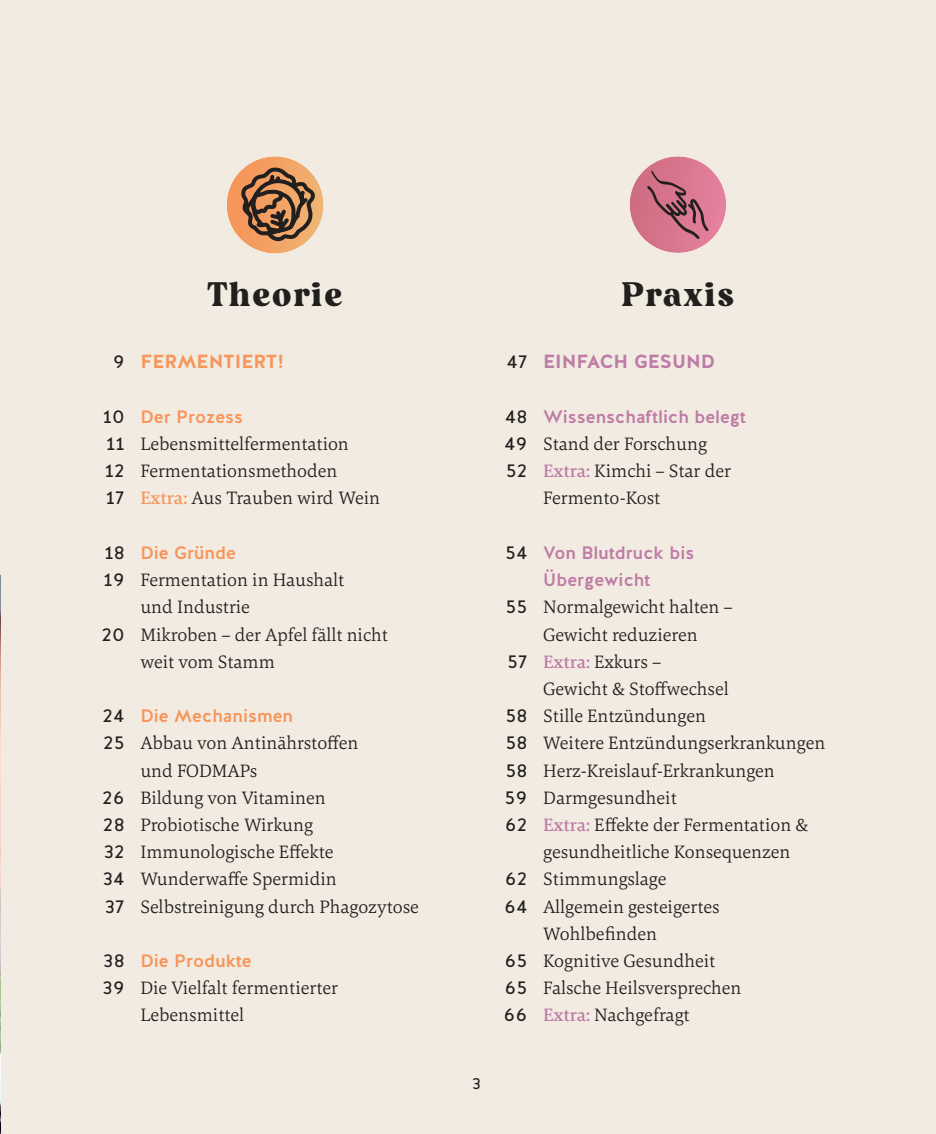
<style>
.page{position:relative;width:936px;height:1134px;background:#fff}
.page>*{position:absolute;margin:0;border:0;box-sizing:border-box;transform-origin:0 0}
.t1{font:700 34px "Jessi Neue";letter-spacing:.04em;color:#221f1f}
.t2{font:700 19px "Halis GR";color:#be7ba6}
.t3{font:700 19px "Halis GR";color:#f7955a}
.t4{font:300 18.8px/27.2px "Carrara";color:#221f1f}
.t5{font:500 18px "Halis GR";color:#f7955a}
.t6{font:500 18px/27.2px "Halis GR";color:#be7ba6;text-align:center}
.t7{font:16px "Halis GR";color:#221f1f}
.s1{font-weight:400;font-size:18.6px;color:#221f1f}
.s2{font-family:"Halis GR";font-weight:400;font-size:18.6px}
.s3{font-weight:500;color:#f7955a}
.s4{font-weight:500;color:#be7ba6}
</style>
<div class="page">
<div style="left:0;top:0;width:935px;height:1134px;background:#f2ebe1"></div>
<img style="left:0;top:576px;width:1px;height:557px">
<img style="left:629px;top:156px;width:97px;height:97px">
<svg style="left:646px;top:170px;width:63px;height:70px;background:#bd687d"></svg>
<img style="left:227px;top:157px;width:96px;height:96px">
<svg style="left:237px;top:166px;width:81px;height:77px;background:#a97751"></svg>
<h1 class="t1" style="left:207px;top:279px;width:137px">Theorie</h1>
<p class="t3" style="left:113px;top:351px;width:173px"><span class="s1">9</span> FERMENTIERT!</p>
<p class="t5" style="left:103px;top:406px;width:142px"><span class="s1">10</span> Der Prozess</p>
<p class="t4" style="left:105px;top:432px;width:277px"><span class="s2">11</span> Lebensmittelfermentation<br><span class="s2">12</span> Fermentationsmethoden<br><span class="s2">17</span> <span class="s3">Extra:</span> Aus Trauben wird Wein</p>
<p class="t5" style="left:104px;top:542px;width:133px"><span class="s1">18</span> Die Gründe</p>
<p class="t4" style="left:103px;top:568px;width:242px"><span class="s2">19</span> Fermentation in Haushalt</p>
<p class="t4" style="left:140px;top:595px;width:111px">und Industrie</p>
<p class="t4" style="left:101px;top:622px;width:288px"><span class="s2">20</span> Mikroben – der Apfel fällt nicht</p>
<p class="t4" style="left:140px;top:649px;width:136px">weit vom Stamm</p>
<p class="t5" style="left:102px;top:705px;width:192px"><span class="s1">24</span> Die Mechanismen</p>
<p class="t4" style="left:103px;top:731px;width:257px"><span class="s2">25</span> Abbau von Antinährstoffen</p>
<p class="t4" style="left:140px;top:758px;width:118px">und FODMAPs</p>
<p class="t4" style="left:102px;top:785px;width:225px"><span class="s2">26</span> Bildung von Vitaminen</p>
<p class="t4" style="left:103px;top:813px;width:211px"><span class="s2">28</span> Probiotische Wirkung</p>
<p class="t4" style="left:104px;top:840px;width:231px"><span class="s2">32</span> Immunologische Effekte</p>
<p class="t4" style="left:103px;top:867px;width:235px"><span class="s2">34</span> Wunderwaffe Spermidin</p>
<p class="t4" style="left:105px;top:894px;width:315px"><span class="s2">37</span> Selbstreinigung durch Phagozytose</p>
<p class="t5" style="left:103px;top:950px;width:150px"><span class="s1">38</span> Die Produkte</p>
<p class="t4" style="left:140px;top:976px;width:199px;text-indent:-38px"><span class="s2">39</span> Die Vielfalt fermentierter<br>Lebensmittel</p>
<p class="t7" style="left:472px;top:1074px;width:10px">3</p>
<h1 class="t1" style="left:621px;top:279px;width:114px">Praxis</h1>
<p class="t2" style="left:506px;top:351px;width:210px"><span class="s1">47</span> EINFACH GESUND</p>
<p class="t6" style="left:505px;top:403px;width:242px"><span class="s1">48</span> Wissenschaftlich belegt</p>
<p class="t4" style="left:504px;top:432px;width:204px"><span class="s2">49</span> Stand der Forschung</p>
<p class="t4" style="left:506px;top:459px;width:226px"><span class="s2">52</span> <span class="s4">Extra:</span> Kimchi – Star der</p>
<p class="t4" style="left:543px;top:486px;width:118px">Fermento-Kost</p>
<p class="t6" style="left:505px;top:539px;width:191px"><span class="s1">54</span> Von Blutdruck bis<br>Übergewicht</p>
<p class="t4" style="left:505px;top:595px;width:228px"><span class="s2">55</span> Normalgewicht halten –</p>
<p class="t4" style="left:543px;top:622px;width:156px">Gewicht reduzieren</p>
<p class="t4" style="left:507px;top:649px;width:156px"><span class="s2">57</span> <span class="s4">Extra:</span> Exkurs –</p>
<p class="t4" style="left:543px;top:677px;width:187px">Gewicht &amp; Stoffwechsel</p>
<p class="t4" style="left:505px;top:704px;width:202px"><span class="s2">58</span> Stille Entzündungen</p>
<p class="t4" style="left:505px;top:731px;width:321px"><span class="s2">58</span> Weitere Entzündungserkrankungen</p>
<p class="t4" style="left:505px;top:758px;width:271px"><span class="s2">58</span> Herz-Kreislauf-Erkrankungen</p>
<p class="t4" style="left:504px;top:785px;width:174px"><span class="s2">59</span> Darmgesundheit</p>
<p class="t4" style="left:505px;top:813px;width:305px"><span class="s2">62</span> <span class="s4">Extra:</span> Effekte der Fermentation &amp;</p>
<p class="t4" style="left:543px;top:840px;width:249px">gesundheitliche Konsequenzen</p>
<p class="t4" style="left:505px;top:867px;width:163px"><span class="s2">62</span> Stimmungslage</p>
<p class="t4" style="left:504px;top:894px;width:217px"><span class="s2">64</span> Allgemein gesteigertes</p>
<p class="t4" style="left:543px;top:921px;width:115px">Wohlbefinden</p>
<p class="t4" style="left:504px;top:949px;width:212px"><span class="s2">65</span> Kognitive Gesundheit</p>
<p class="t4" style="left:504px;top:976px;width:238px"><span class="s2">65</span> Falsche Heilsversprechen</p>
<p class="t4" style="left:503px;top:1003px;width:187px"><span class="s2">66</span> <span class="s4">Extra:</span> Nachgefragt</p>
</div>
